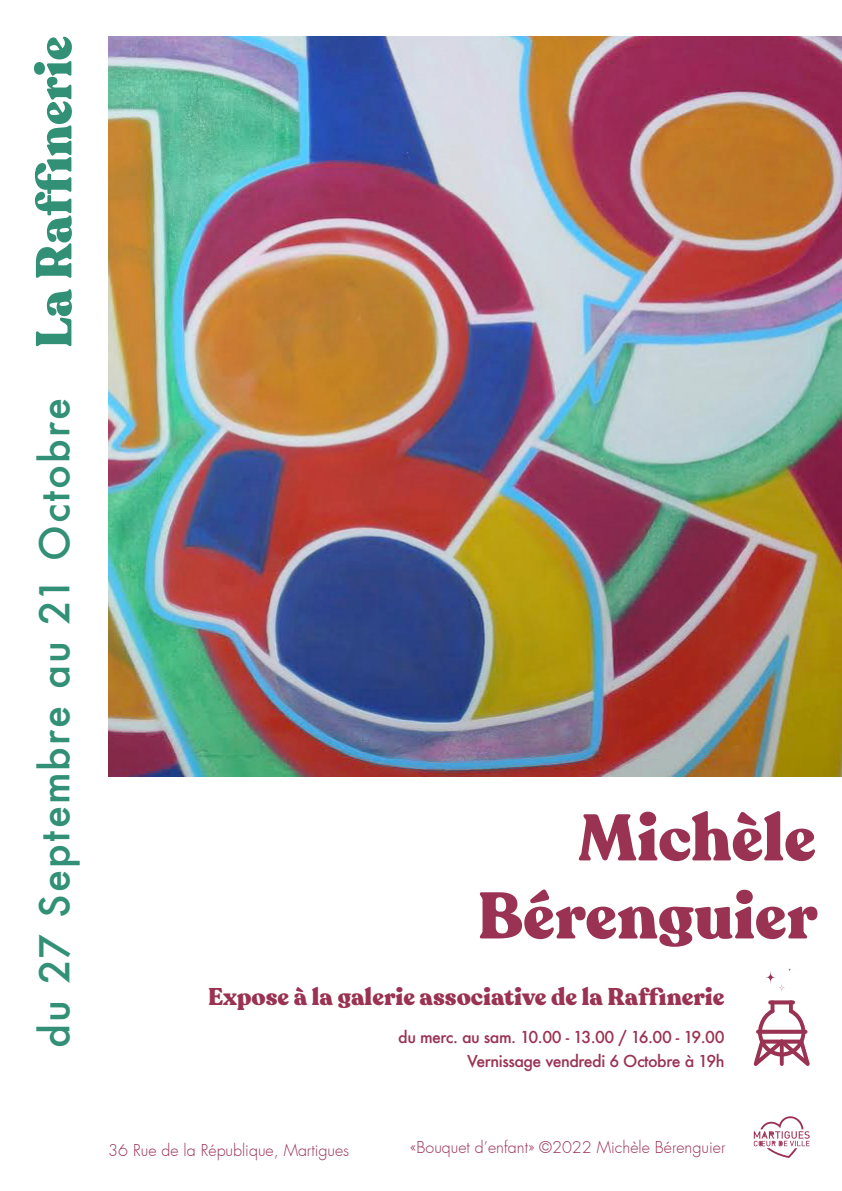
<style>
.page{position:relative;width:842px;height:1191px;background:#fff}
.page>*{position:absolute;margin:0;border:0;box-sizing:border-box;transform-origin:0 0}
.t1{font:900 65px "Recoleta";color:#9a3253}
.t2{font:900 50px "Recoleta";color:#319075}
.t3{font:500 40px "Futura";letter-spacing:.05em;color:#319075}
.t4{font:900 24px "Recoleta";color:#9a3253}
.t5{font:300 16px "Futura";color:#9a3253}
.t6{font:500 16px "Futura";letter-spacing:-.03em;color:#9a3253}
</style>
<div class="page">
<img style="left:108px;top:36px;width:734px;height:740px">
<svg style="left:765px;top:968px;width:26px;height:23px"></svg>
<svg style="left:770px;top:1000px;width:4px;height:13px"></svg>
<svg style="left:789px;top:1000px;width:4px;height:13px"></svg>
<svg style="left:768px;top:1000px;width:27px;height:4px"></svg>
<svg style="left:754px;top:1008px;width:56px;height:58px"></svg>
<svg style="left:754px;top:1116px;width:56px;height:42px"></svg>
<p class="t2" style="left:22px;top:348px;width:313px;rotate:-90deg">La Raffinerie</p>
<p class="t3" style="left:27px;top:1048px;width:652px;rotate:-90deg">du 27 Septembre au 21 Octobre</p>
<p class="t1" style="left:578px;top:796px;width:239px">Michèle</p>
<p class="t1" style="left:477px;top:874px;width:341px">Bérenguier</p>
<p class="t4" style="left:208px;top:981px;width:518px">Expose à la galerie associative de la Raffinerie</p>
<p class="t6" style="left:398px;top:1026px;width:328px">du merc. au sam. 10.00 - 13.00 / 16.00 - 19.00</p>
<p class="t6" style="left:467px;top:1050px;width:259px">Vernissage vendredi 6 Octobre à 19h</p>
<p class="t5" style="left:108px;top:1139px;width:243px">36 Rue de la République, Martigues</p>
<p class="t5" style="left:410px;top:1136px;width:317px">«Bouquet d’enfant» ©2022 Michèle Bérenguier</p>
</div>
